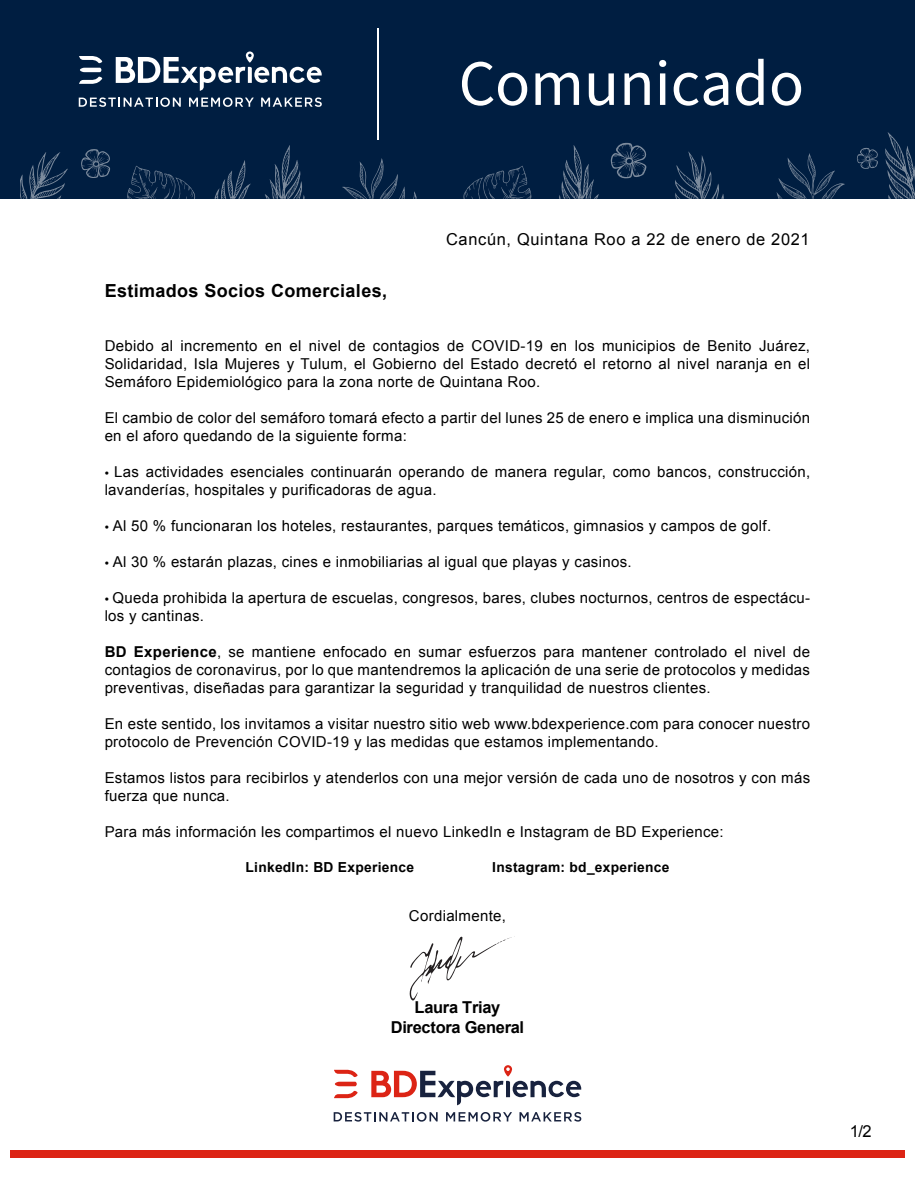
<style>
.page{position:relative;width:915px;height:1191px;background:#fff}
.page>*{position:absolute;margin:0;border:0;box-sizing:border-box;transform-origin:0 0}
.t1{font:64.8px "Source Sans Pro";color:#fff}
.t2{font:700 18px "Arial";letter-spacing:.02em;color:#000}
.t3{font:16.5px "Arial";color:#000}
.t4{font:16.35px "Arial";letter-spacing:.04em;color:#000}
.t5{font:700 16.35px/19.6px "Arial";letter-spacing:-.015em;color:#000;text-align:center}
.t6{font:15px/18px "Arial";letter-spacing:.02em;color:#000}
.t7{font:700 13.8px "Arial";letter-spacing:.02em;color:#000}
.s1{font-family:"Myriad Pro"}
.s2{font-weight:700}
</style>
<div class="page">
<div style="left:0;top:0;width:914px;height:199px;background:#001e41"></div>
<svg style="left:413px;top:191px;width:4px;height:7px"></svg>
<svg style="left:342px;top:158px;width:63px;height:40px"></svg>
<svg style="left:675px;top:151px;width:48px;height:47px"></svg>
<svg style="left:610px;top:143px;width:36px;height:35px"></svg>
<svg style="left:776px;top:153px;width:68px;height:45px"></svg>
<svg style="left:81px;top:149px;width:29px;height:29px"></svg>
<svg style="left:20px;top:152px;width:48px;height:46px"></svg>
<svg style="left:857px;top:148px;width:20px;height:21px"></svg>
<svg style="left:885px;top:132px;width:29px;height:66px"></svg>
<svg style="left:127px;top:165px;width:68px;height:33px"></svg>
<svg style="left:265px;top:145px;width:39px;height:53px"></svg>
<svg style="left:214px;top:160px;width:37px;height:38px"></svg>
<svg style="left:463px;top:165px;width:68px;height:33px"></svg>
<svg style="left:559px;top:145px;width:39px;height:53px"></svg>
<svg style="left:116px;top:51px;width:205px;height:40px"></svg>
<svg style="left:79px;top:56px;width:23px;height:28px"></svg>
<svg style="left:79px;top:97px;width:102px;height:10px"></svg>
<svg style="left:189px;top:97px;width:65px;height:10px"></svg>
<svg style="left:261px;top:97px;width:61px;height:10px"></svg>
<hr style="left:377px;top:28px;width:1px;height:111px;background:#fff">
<svg style="left:371px;top:1065px;width:210px;height:40px"></svg>
<svg style="left:334px;top:1069px;width:23px;height:29px"></svg>
<svg style="left:333px;top:1112px;width:104px;height:9px"></svg>
<svg style="left:446px;top:1112px;width:66px;height:9px"></svg>
<svg style="left:519px;top:1112px;width:62px;height:9px"></svg>
<div style="left:10px;top:1149px;width:894px;height:8px;background:#dc2415"></div>
<svg style="left:409px;top:936px;width:106px;height:64px"></svg>
<h1 class="t1" style="left:458px;top:40px;width:347px">Comunicado</h1>
<p class="t2" style="left:105px;top:279px;width:284px">Estimados Socios Comerciales,</p>
<p class="t4" style="left:446px;top:228px;width:365px">Cancún, Quintana Roo a 22 de enero de 2021</p>
<p class="t6" style="left:105px;top:337px;width:706px;text-align:justify">Debido al incremento en el nivel de contagios de COVID-19 en los municipios de Benito Juárez, Solidaridad, Isla Mujeres y Tulum, el Gobierno del Estado decretó el retorno al nivel naranja en el Semáforo Epidemiológico para la zona norte de Quintana Roo.</p>
<p class="t6" style="left:105px;top:409px;width:706px">El cambio de color del semáforo tomará efecto a partir del lunes 25 de enero e implica una disminución en el aforo quedando de la siguiente forma:</p>
<p class="t6" style="left:105px;top:463px;width:706px"><span class="s1">•</span> Las actividades esenciales continuarán operando de manera regular, como bancos, construcción, lavanderías, hospitales y purificadoras de agua.</p>
<p class="t6" style="left:105px;top:517px;width:667px"><span class="s1">•</span> Al 50 % funcionaran los hoteles, restaurantes, parques temáticos, gimnasios y campos de golf.</p>
<p class="t6" style="left:105px;top:553px;width:528px"><span class="s1">•</span> Al 30 % estarán plazas, cines e inmobiliarias al igual que playas y casinos.</p>
<p class="t6" style="left:105px;top:589px;width:706px"><span class="s1">•</span> Queda prohibida la apertura de escuelas, congresos, bares, clubes nocturnos, centros de espectácu&shy;los y cantinas.</p>
<p class="t6" style="left:105px;top:643px;width:706px;text-align:justify"><span class="s2">BD Experience</span>, se mantiene enfocado en sumar esfuerzos para mantener controlado el nivel de contagios de coronavirus, por lo que mantendremos la aplicación de una serie de protocolos y medidas preventivas, diseñadas para garantizar la seguridad y tranquilidad de nuestros clientes.</p>
<p class="t6" style="left:105px;top:715px;width:706px">En este sentido, los invitamos a visitar nuestro sitio web www.bdexperience.com para conocer nuestro protocolo de Prevención COVID-19 y las medidas que estamos implementando.</p>
<p class="t6" style="left:105px;top:769px;width:706px">Estamos listos para recibirlos y atenderlos con una mejor versión de cada uno de nosotros y con más fuerza que nunca.</p>
<p class="t6" style="left:105px;top:823px;width:620px">Para más información les compartimos el nuevo LinkedIn e Instagram de BD Experience:</p>
<p class="t7" style="left:245px;top:858px;width:170px">LinkedIn: BD Experience</p>
<p class="t7" style="left:492px;top:858px;width:179px">Instagram: bd_experience</p>
<p class="t6" style="left:409px;top:907px;width:98px">Cordialmente,</p>
<p class="t5" style="left:390px;top:997px;width:135px">Laura Triay<br>Directora General</p>
<p class="t3" style="left:849px;top:1120px;width:23px">1/2</p>
</div>
